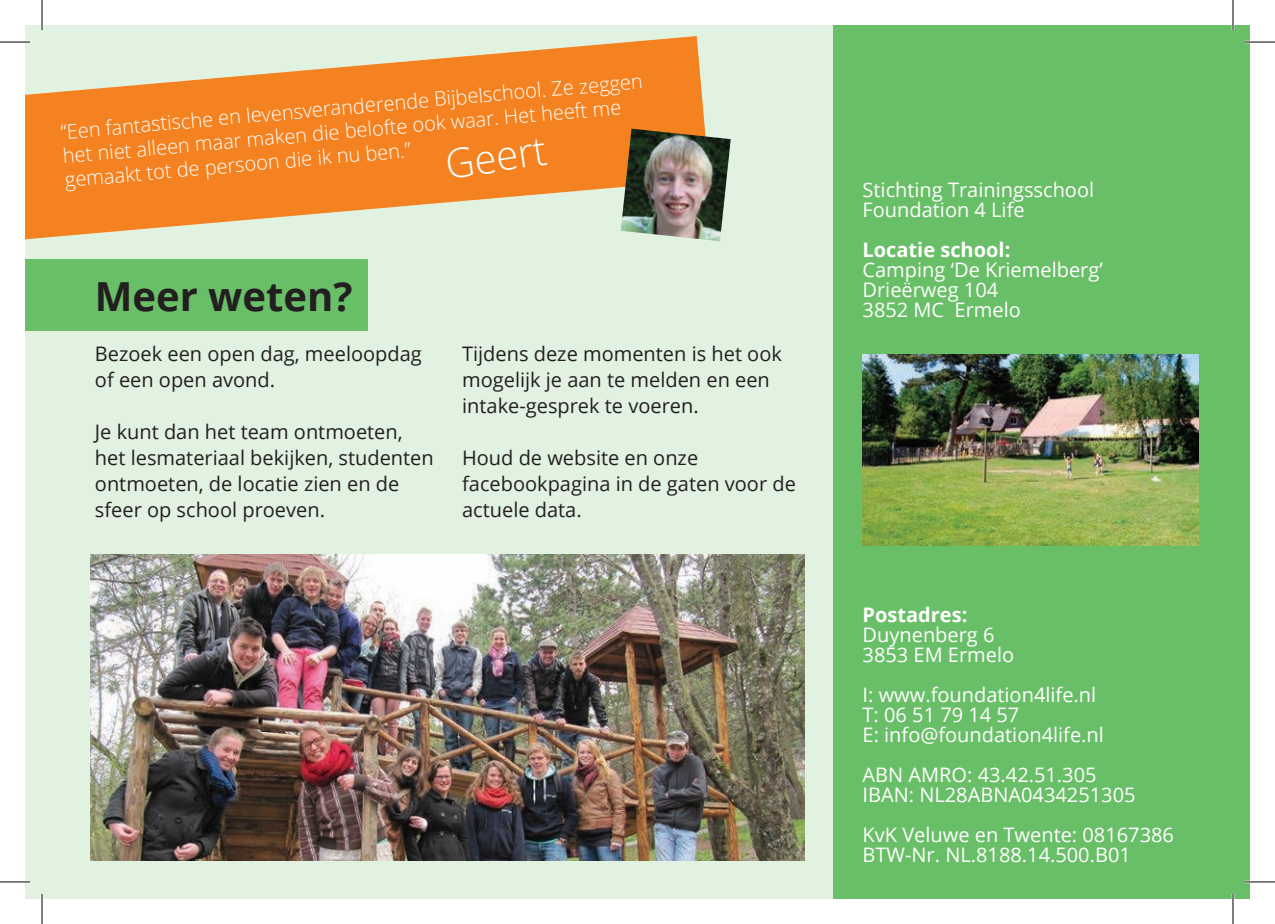
<style>
.page{position:relative;width:1275px;height:924px;background:#fff}
.page>*{position:absolute;margin:0;border:0;box-sizing:border-box;transform-origin:0 0}
.t1{font:700 40px "Open Sans";color:#231f20}
.t2{font:300 40px "Open Sans";color:#fff}
.t3{font:20px/26px "Open Sans";color:#231f20}
.t4{font:20px/20px "Open Sans";color:#fff}
.t5{font:300 20px/24px "Open Sans";color:#fff}
.t6{font:700 20px "Open Sans";color:#fff}
</style>
<div class="page">
<div style="left:25px;top:25px;width:1225px;height:873px;background:#e1f2e1"></div>
<div style="left:25px;top:259px;width:343px;height:71px;background:#69bf67"></div>
<svg style="left:25px;top:36px;width:680px;height:203px;fill:#f58220"></svg>
<div style="left:833px;top:25px;width:417px;height:873px;background:#69bf67"></div>
<img style="left:862px;top:354px;width:336px;height:191px">
<img style="left:621px;top:129px;width:109px;height:112px">
<img style="left:91px;top:554px;width:713px;height:305px">
<hr style="left:0;top:41px;width:30px;height:2px;background:#fff">
<hr style="left:1245px;top:41px;width:30px;height:2px;background:#fff">
<hr style="left:0;top:880px;width:30px;height:2px;background:#fff">
<hr style="left:1245px;top:880px;width:30px;height:2px;background:#fff">
<hr style="left:41px;top:0;width:2px;height:30px;background:#fff">
<hr style="left:41px;top:893px;width:2px;height:30px;background:#fff">
<hr style="left:1231px;top:0;width:3px;height:30px;background:#fff">
<hr style="left:1231px;top:893px;width:3px;height:30px;background:#fff">
<hr style="left:0;top:42px;width:30px;height:1px;background:#000">
<hr style="left:1245px;top:42px;width:30px;height:1px;background:#000">
<hr style="left:0;top:881px;width:30px;height:1px;background:#000">
<hr style="left:1245px;top:881px;width:30px;height:1px;background:#000">
<hr style="left:42px;top:0;width:1px;height:30px;background:#000">
<hr style="left:42px;top:893px;width:1px;height:30px;background:#000">
<hr style="left:1232px;top:0;width:1px;height:30px;background:#000">
<hr style="left:1232px;top:893px;width:1px;height:30px;background:#000">
<p class="t5" style="left:60px;top:122px;width:585px;rotate:-5deg">“Een fantastische en levensveranderende Bijbelschool. Ze zeggen het niet alleen maar maken die belofte ook waar. Het heeft me gemaakt tot de persoon die ik nu ben.”</p>
<h1 class="t2" style="left:443px;top:149px;width:103px;rotate:-9deg">Geert</h1>
<h1 class="t1" style="left:95px;top:280px;width:259px">Meer weten?</h1>
<p class="t3" style="left:95px;top:342px;width:328px">Bezoek een open dag, meeloopdag of een open avond.</p>
<p class="t3" style="left:95px;top:420px;width:340px">Je kunt dan het team ontmoeten, het lesmateriaal bekijken, studenten ontmoeten, de locatie zien en de sfeer op school proeven.</p>
<p class="t3" style="left:462px;top:342px;width:321px">Tijdens deze momenten is het ook mogelijk je aan te melden en een intake-gesprek te voeren.</p>
<p class="t3" style="left:462px;top:446px;width:335px">Houd de website en onze facebookpagina in de gaten voor de actuele data.</p>
<p class="t4" style="left:862px;top:181px;width:233px">Stichting Trainingsschool<br>Foundation 4 Life</p>
<p class="t6" style="left:862px;top:241px;width:149px">Locatie school:</p>
<p class="t4" style="left:862px;top:261px;width:242px">Camping ‘De Kriemelberg’<br>Drieërweg 104<br>3852 MC Ermelo</p>
<p class="t6" style="left:862px;top:606px;width:106px">Postadres:</p>
<p class="t4" style="left:862px;top:626px;width:153px">Duynenberg 6<br>3853 EM Ermelo</p>
<p class="t4" style="left:862px;top:686px;width:243px">I: www.foundation4life.nl<br>T: 06 51 79 14 57<br>E: info@foundation4life.nl</p>
<p class="t4" style="left:862px;top:766px;width:274px">ABN AMRO: 43.42.51.305<br>IBAN: NL28ABNA0434251305</p>
<p class="t4" style="left:862px;top:826px;width:313px">KvK Veluwe en Twente: 08167386<br>BTW-Nr. NL.8188.14.500.B01</p>
</div>
